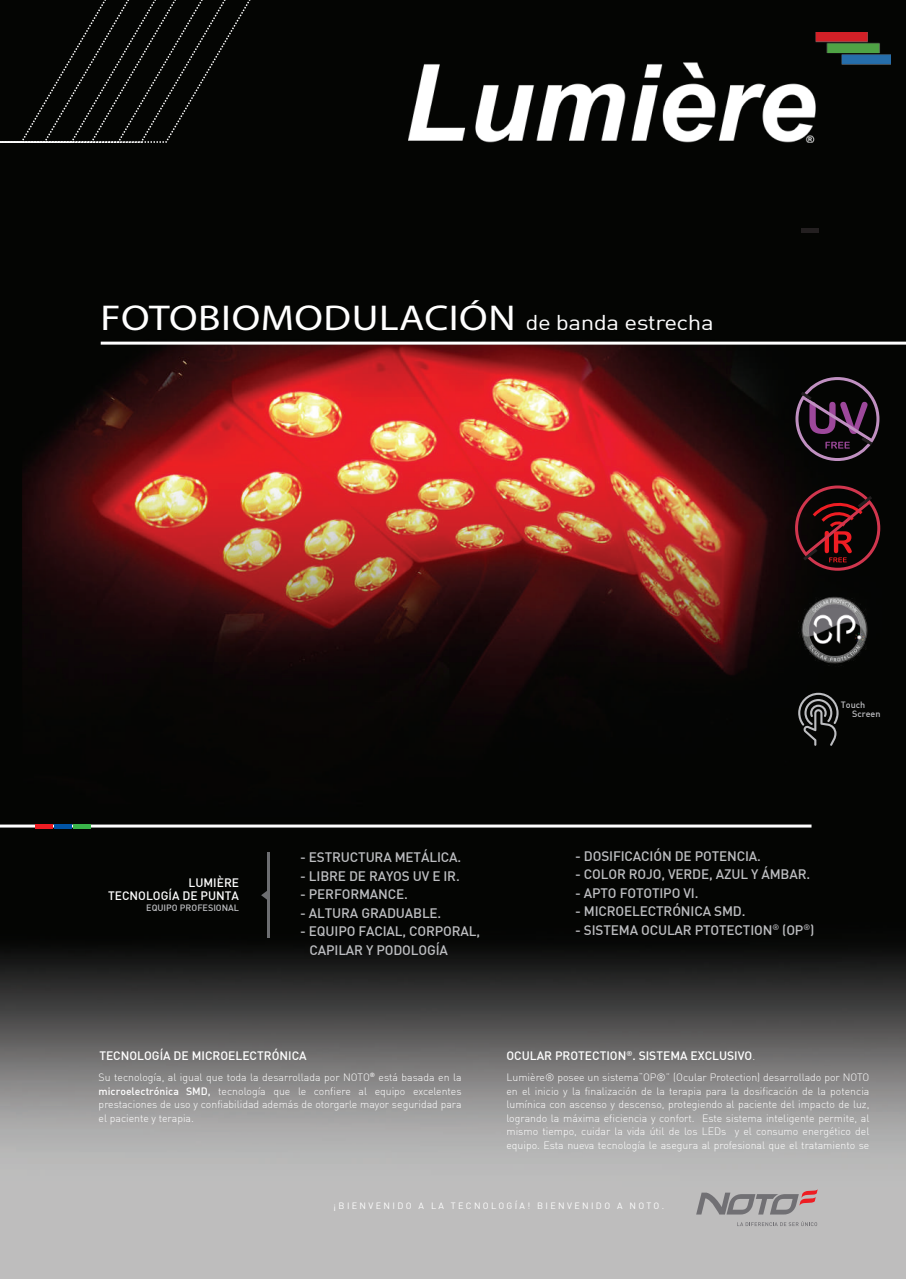
<style>
.page{position:relative;width:906px;height:1279px;background:#fff}
.page>*{position:absolute;margin:0;border:0;box-sizing:border-box;transform-origin:0 0}
.t1{font:36px "Myriad Pro";letter-spacing:.015em;color:#fff;scale:1.15 1}
.t2{font:500 13.5px/18.6px "DIN";letter-spacing:-.01em;color:#bdbec1}
.t3{font:500 12px/13.5px "DIN";color:#fff;text-align:right}
.t4{font:10.5px/13.5px "DIN Light Alternate";color:#fff;text-align:justify}
.t5{font:9px "DIN";letter-spacing:.26em;color:#fff}
.t6{font:500 9px/9px "DIN";color:#bdbec1}
.s1{font-family:"DIN";font-size:21px}
.s2{font-family:"DIN Light Alternate";font-weight:400;font-size:10.5px}
.s3{font-family:"DIN";font-weight:500}
</style>
<div class="page">
<img style="left:0;top:0;width:905px;height:1278px">
<div style="left:794px;top:485px;width:86px;height:85px;border:3px solid #d1364e;border-radius:50%"></div>
<svg style="left:799px;top:493px;width:76px;height:70px;background:#350d0f"></svg>
<div style="left:795px;top:377px;width:84px;height:84px;border:3px solid #c090c1;border-radius:50%"></div>
<svg style="left:797px;top:389px;width:78px;height:59px;background:#321f31"></svg>
<hr style="left:0;top:824px;width:811px;height:3px;background:#fff">
<hr style="left:101px;top:341px;width:804px;height:3px;background:#fff">
<img style="left:408px;top:32px;width:482px;height:110px">
<div style="left:801px;top:228px;width:17px;height:5px;background:#231f20"></div>
<div style="left:35px;top:823px;width:17px;height:5px;background:#ee1d23"></div>
<div style="left:54px;top:823px;width:17px;height:5px;background:#0154a6"></div>
<div style="left:73px;top:823px;width:17px;height:5px;background:#3ab54a"></div>
<hr style="left:267px;top:852px;width:2px;height:85px;background:#6d6e71">
<svg style="left:261px;top:889px;width:6px;height:11px"></svg>
<svg style="left:798px;top:692px;width:40px;height:53px;background:#373837"></svg>
<div style="left:0;top:0;width:253px;height:144px;background:#040503"></div>
<svg style="left:696px;top:1188px;width:121px;height:26px;background:#a49b9d"></svg>
<svg style="left:737px;top:1220px;width:80px;height:6px"></svg>
<img style="left:780px;top:591px;width:108px;height:77px">
<h1 class="t1" style="left:100px;top:296px;width:534px">FOTOBIOMODULACIÓN <span class="s1">de banda estrecha</span></h1>
<p class="t6" style="left:851px;top:700px;width:30px;text-indent:-11px">Touch<br>Screen</p>
<p class="t3" style="left:108px;top:875px;width:132px">LUMIÈRE<br>TECNOLOGÍA DE PUNTA</p>
<p class="t6" style="left:146px;top:903px;width:94px">EQUIPO PROFESIONAL</p>
<p class="t2" style="left:300px;top:847px;width:162px">- ESTRUCTURA METÁLICA.</p>
<p class="t2" style="left:300px;top:865px;width:161px">- LIBRE DE RAYOS UV E IR.</p>
<p class="t2" style="left:300px;top:884px;width:109px">- PERFORMANCE.</p>
<p class="t2" style="left:300px;top:903px;width:143px">- ALTURA GRADUABLE.</p>
<p class="t2" style="left:309px;top:921px;width:172px;text-indent:-9px">- EQUIPO FACIAL, CORPORAL,<br>CAPILAR Y PODOLOGÍA</p>
<p class="t2" style="left:575px;top:846px;width:187px">- DOSIFICACIÓN DE POTENCIA.</p>
<p class="t2" style="left:575px;top:864px;width:236px">- COLOR ROJO, VERDE, AZUL Y ÁMBAR.</p>
<p class="t2" style="left:575px;top:883px;width:125px">- APTO FOTOTIPO VI.</p>
<p class="t2" style="left:575px;top:901px;width:172px">- MICROELECTRÓNICA SMD.</p>
<p class="t2" style="left:575px;top:920px;width:241px">- SISTEMA OCULAR PTOTECTION<sup>®</sup> (OP<sup>®</sup>)</p>
<p class="t3" style="left:99px;top:1048px;width:209px">TECNOLOGÍA DE MICROELECTRÓNICA</p>
<p class="t3" style="left:506px;top:1048px;width:250px">OCULAR PROTECTION<sup>®</sup>. SISTEMA EXCLUSIVO<span class="s2">.</span></p>
<p class="t4" style="left:99px;top:1070px;width:364px">Su tecnología, al igual que toda la desarrollada por NOTO<sup>®</sup> está basada en la <span class="s3">microelectrónica SMD,</span> tecnología que le confiere al equipo excelentes prestaciones de uso y confiabilidad además de otorgarle mayor seguridad para el paciente y terapia.</p>
<p class="t4" style="left:506px;top:1070px;width:364px">Lumière® posee un sistema“OP®” (Ocular Protection) desarrollado por NOTO en el inicio y la finalización de la terapia para la dosificación de la potencia lumínica con ascenso y descenso, protegiendo al paciente del impacto de luz, logrando la máxima eficiencia y confort. Este sistema inteligente permite, al mismo tiempo, cuidar la vida útil de los LEDs y el consumo energético del equipo. Esta nueva tecnología le asegura al profesional que el tratamiento se</p>
<p class="t5" style="left:333px;top:1199px;width:332px">¡BIENVENIDO A LA TECNOLOGÍA! BIENVENIDO A NOTO.</p>
</div>
